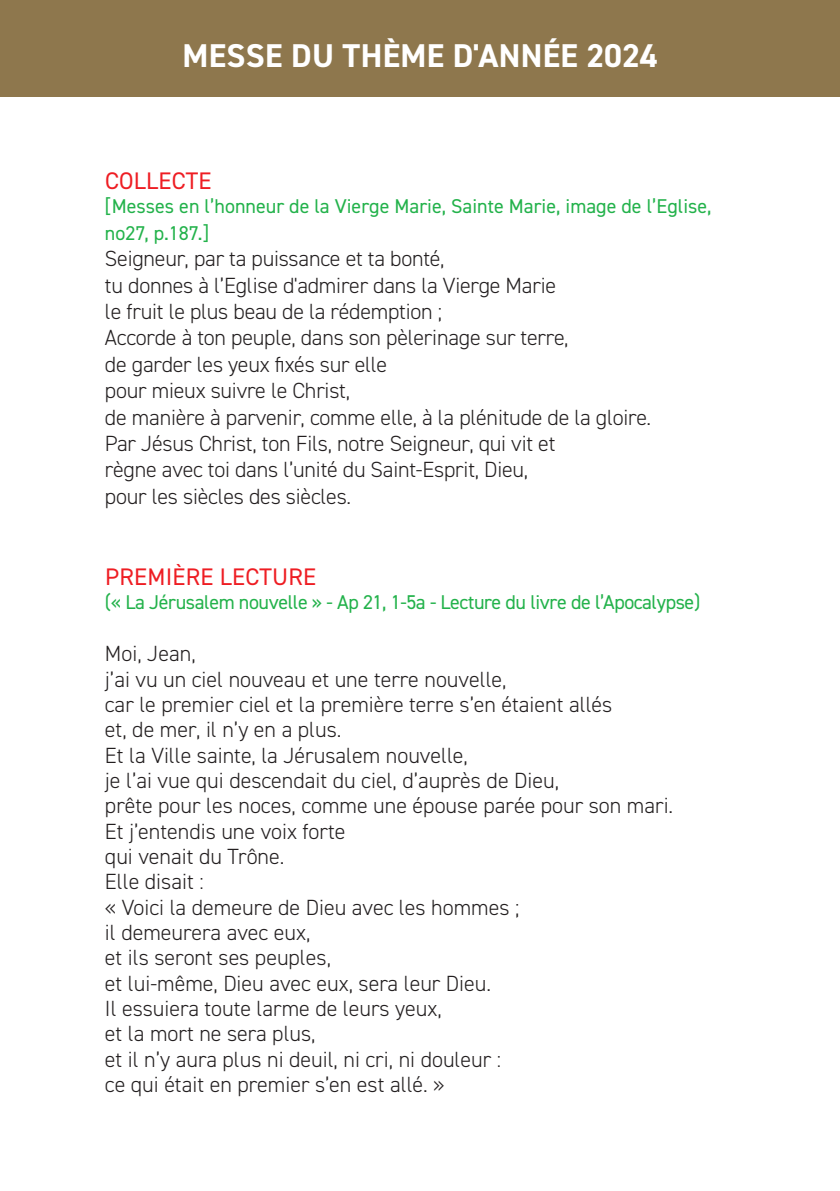
<style>
.page{position:relative;width:840px;height:1191px;background:#fff}
.page>*{position:absolute;margin:0;border:0;box-sizing:border-box;transform-origin:0 0}
.t1{font:700 33px "DIN2014";letter-spacing:.01em;color:#fff}
.t2{font:24px "DIN2014";letter-spacing:.01em;color:#ee1d23}
.t3{font:300 22px "DIN2014";color:#231f20}
.t4{font:20px/26.4px "DIN2014";color:#23b24b}
.t5{font:20px "DIN2014";letter-spacing:-.02em;color:#23b24b}
</style>
<div class="page">
<div style="left:0;top:0;width:839px;height:96px;background:#8e774d"></div>
<p class="t1" style="left:182px;top:34px;width:476px">MESSE DU THÈME D'ANNÉE 2024</p>
<p class="t2" style="left:105px;top:166px;width:108px">COLLECTE</p>
<p class="t4" style="left:105px;top:193px;width:607px">[Messes en l’honneur de la Vierge Marie, Sainte Marie, image de l’Eglise, no27, p.187.]</p>
<p class="t3" style="left:105px;top:245px;width:341px">Seigneur, par ta puissance et ta bonté,</p>
<p class="t3" style="left:105px;top:271px;width:452px">tu donnes à l’Eglise d'admirer dans la Vierge Marie</p>
<p class="t3" style="left:105px;top:298px;width:338px">le fruit le plus beau de la rédemption ;</p>
<p class="t3" style="left:105px;top:324px;width:465px">Accorde à ton peuple, dans son pèlerinage sur terre,</p>
<p class="t3" style="left:105px;top:351px;width:283px">de garder les yeux fixés sur elle</p>
<p class="t3" style="left:105px;top:377px;width:246px">pour mieux suivre le Christ,</p>
<p class="t3" style="left:105px;top:403px;width:547px">de manière à parvenir, comme elle, à la plénitude de la gloire.</p>
<p class="t3" style="left:105px;top:430px;width:451px">Par Jésus Christ, ton Fils, notre Seigneur, qui vit et</p>
<p class="t3" style="left:105px;top:456px;width:424px">règne avec toi dans l’unité du Saint-Esprit, Dieu,</p>
<p class="t3" style="left:105px;top:483px;width:248px">pour les siècles des siècles.</p>
<p class="t2" style="left:105px;top:562px;width:212px">PREMIÈRE LECTURE</p>
<p class="t5" style="left:105px;top:590px;width:596px">(« La Jérusalem nouvelle » - Ap 21, 1-5a - Lecture du livre de l’Apocalypse)</p>
<p class="t3" style="left:105px;top:640px;width:92px">Moi, Jean,</p>
<p class="t3" style="left:105px;top:665px;width:402px">j’ai vu un ciel nouveau et une terre nouvelle,</p>
<p class="t3" style="left:105px;top:691px;width:508px">car le premier ciel et la première terre s’en étaient allés</p>
<p class="t3" style="left:105px;top:716px;width:238px">et, de mer, il n’y en a plus.</p>
<p class="t3" style="left:105px;top:741px;width:364px">Et la Ville sainte, la Jérusalem nouvelle,</p>
<p class="t3" style="left:105px;top:767px;width:455px">je l’ai vue qui descendait du ciel, d’auprès de Dieu,</p>
<p class="t3" style="left:105px;top:792px;width:569px">prête pour les noces, comme une épouse parée pour son mari.</p>
<p class="t3" style="left:105px;top:817px;width:242px">Et j’entendis une voix forte</p>
<p class="t3" style="left:105px;top:843px;width:181px">qui venait du Trône.</p>
<p class="t3" style="left:105px;top:868px;width:100px">Elle disait :</p>
<p class="t3" style="left:105px;top:893px;width:416px">« Voici la demeure de Dieu avec les hommes ;</p>
<p class="t3" style="left:105px;top:919px;width:207px">il demeurera avec eux,</p>
<p class="t3" style="left:105px;top:944px;width:227px">et ils seront ses peuples,</p>
<p class="t3" style="left:105px;top:969px;width:387px">et lui-même, Dieu avec eux, sera leur Dieu.</p>
<p class="t3" style="left:105px;top:995px;width:338px">Il essuiera toute larme de leurs yeux,</p>
<p class="t3" style="left:105px;top:1020px;width:212px">et la mort ne sera plus,</p>
<p class="t3" style="left:105px;top:1045px;width:397px">et il n’y aura plus ni deuil, ni cri, ni douleur :</p>
<p class="t3" style="left:105px;top:1071px;width:341px">ce qui était en premier s’en est allé. »</p>
</div>
